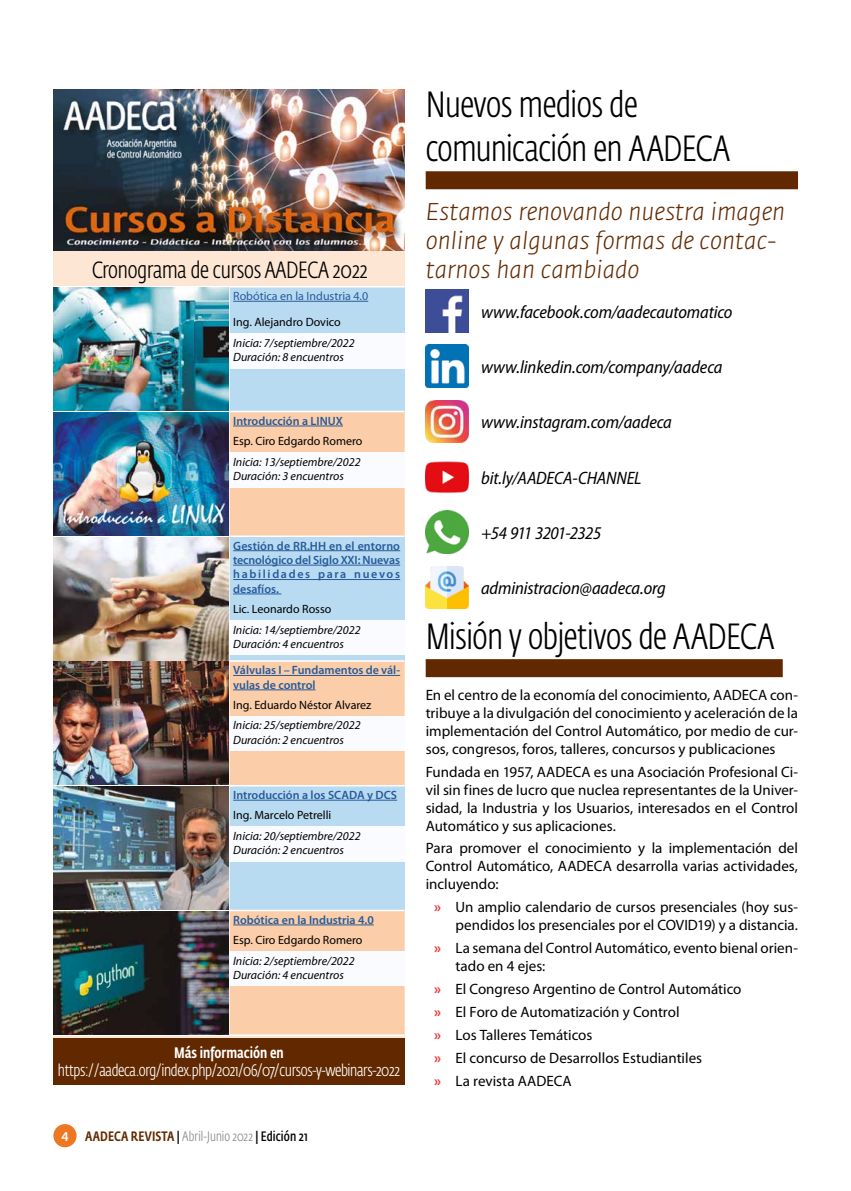
<style>
.page{position:relative;width:851px;height:1191px;background:#fff}
.page>*{position:absolute;margin:0;border:0;box-sizing:border-box;transform-origin:0 0}
.t1{font:300 36px/43.2px "Fedra Sans Cond Std";letter-spacing:-.01em;color:#000}
.t2{font:italic 300 24px/28.8px "Fedra Sans";color:#622900}
.t3{font:300 23.25px "Fedra Sans Cond Std";letter-spacing:-.005em;color:#000}
.t4{font:italic semi-condensed 18px "Myriad Pro";letter-spacing:-.005em;color:#000}
.t5{font:italic semi-condensed 18px "Myriad Pro";letter-spacing:-.04em;color:#000}
.t6{font:300 16.5px "Fedra Sans Cond Std";letter-spacing:-.02em;color:#fff}
.t7{font:15px/18px "Myriad Pro";color:#000;text-align:justify}
.t8{font:500 15px "Fedra Sans Cond Std";color:#fff}
.t9{font:300 13.5px "Fedra Sans Cond Std";color:#878787}
.t10{font:italic 12px/14.4px "Myriad Pro";color:#000}
.t11{font:600 12px/14.4px "Myriad Pro";color:#275b9b;text-align:justify}
.t12{font:12px "Myriad Pro";color:#000}
.t13{font:12px "Myriad Pro";color:#275b9b}
.s1{font-family:"Myriad Pro";font-weight:600;color:#fff}
.s2{font-weight:500;color:#622900}
.s3{font-weight:500;color:#000}
.s4{font-weight:600;color:#000}
.s5{font-weight:700;color:#e83c3e}
</style>
<div class="page">
<div style="left:53px;top:1124px;width:24px;height:23px;background:#ee7723;border-radius:50%"></div>
<div style="left:53px;top:89px;width:351px;height:995px;background:#fde7d4"></div>
<img style="left:53px;top:89px;width:351px;height:162px">
<div style="left:53px;top:1037px;width:351px;height:47px;background:#622900"></div>
<div style="left:229px;top:287px;width:175px;height:124px;background:#b9dbf2"></div>
<div style="left:53px;top:412px;width:351px;height:622px;background:#fbcda8"></div>
<div style="left:229px;top:536px;width:175px;height:125px;background:#b9dbf2"></div>
<div style="left:229px;top:785px;width:175px;height:125px;background:#b9dbf2"></div>
<hr style="left:53px;top:286px;width:176px;height:1px;background:#fff">
<hr style="left:229px;top:286px;width:175px;height:1px;background:#fff">
<hr style="left:53px;top:411px;width:176px;height:1px;background:#fff">
<hr style="left:229px;top:411px;width:175px;height:1px;background:#fff">
<hr style="left:53px;top:535px;width:176px;height:2px;background:#fff">
<hr style="left:229px;top:535px;width:175px;height:2px;background:#fff">
<hr style="left:53px;top:660px;width:176px;height:2px;background:#fff">
<hr style="left:229px;top:660px;width:175px;height:2px;background:#fff">
<hr style="left:53px;top:785px;width:176px;height:1px;background:#fff">
<hr style="left:229px;top:785px;width:175px;height:1px;background:#fff">
<hr style="left:53px;top:909px;width:176px;height:2px;background:#fff">
<hr style="left:229px;top:909px;width:175px;height:2px;background:#fff">
<hr style="left:53px;top:1034px;width:176px;height:2px;background:#fff">
<hr style="left:229px;top:1034px;width:175px;height:2px;background:#fff">
<hr style="left:228px;top:287px;width:2px;height:124px;background:#fff">
<hr style="left:228px;top:412px;width:2px;height:123px;background:#fff">
<hr style="left:228px;top:537px;width:2px;height:123px;background:#fff">
<hr style="left:228px;top:662px;width:2px;height:123px;background:#fff">
<hr style="left:228px;top:786px;width:2px;height:123px;background:#fff">
<hr style="left:228px;top:911px;width:2px;height:123px;background:#fff">
<img style="left:54px;top:287px;width:174px;height:248px">
<hr style="left:233px;top:301px;width:135px;height:1px;background:#275b9b">
<div style="left:229px;top:333px;width:175px;height:21px;background:#fafbfe"></div>
<div style="left:229px;top:348px;width:175px;height:20px;background:#fafbfe"></div>
<hr style="left:233px;top:426px;width:110px;height:1px;background:#275b9b">
<div style="left:229px;top:452px;width:175px;height:21px;background:#fafbfe"></div>
<div style="left:229px;top:467px;width:175px;height:20px;background:#fafbfe"></div>
<img style="left:54px;top:537px;width:174px;height:123px">
<hr style="left:233px;top:550px;width:167px;height:1px;background:#275b9b">
<hr style="left:233px;top:565px;width:167px;height:1px;background:#275b9b">
<hr style="left:233px;top:579px;width:167px;height:1px;background:#275b9b">
<hr style="left:233px;top:593px;width:48px;height:1px;background:#275b9b">
<div style="left:229px;top:620px;width:175px;height:21px;background:#fafbfe"></div>
<div style="left:229px;top:634px;width:175px;height:21px;background:#fafbfe"></div>
<img style="left:54px;top:662px;width:174px;height:247px">
<hr style="left:233px;top:675px;width:167px;height:1px;background:#275b9b">
<hr style="left:233px;top:689px;width:82px;height:1px;background:#275b9b">
<div style="left:229px;top:716px;width:175px;height:20px;background:#fafbfe"></div>
<div style="left:229px;top:730px;width:175px;height:21px;background:#fafbfe"></div>
<hr style="left:233px;top:800px;width:164px;height:1px;background:#275b9b">
<div style="left:229px;top:826px;width:175px;height:21px;background:#fafbfe"></div>
<div style="left:229px;top:841px;width:175px;height:20px;background:#fafbfe"></div>
<img style="left:54px;top:911px;width:174px;height:123px">
<hr style="left:233px;top:924px;width:141px;height:1px;background:#275b9b">
<div style="left:229px;top:951px;width:175px;height:20px;background:#fafbfe"></div>
<div style="left:229px;top:965px;width:175px;height:21px;background:#fafbfe"></div>
<div style="left:425px;top:171px;width:372px;height:18px;background:#622900"></div>
<div style="left:425px;top:659px;width:357px;height:18px;background:#622900"></div>
<img style="left:425px;top:289px;width:43px;height:43px">
<img style="left:425px;top:345px;width:43px;height:42px">
<img style="left:425px;top:400px;width:43px;height:43px">
<img style="left:425px;top:461px;width:43px;height:32px">
<img style="left:425px;top:511px;width:43px;height:42px">
<img style="left:425px;top:566px;width:43px;height:42px">
<h3 class="t3" style="left:92px;top:256px;width:277px">Cronograma de cursos AADECA 2022</h3>
<p class="t13" style="left:233px;top:289px;width:137px">Robótica en la Industria 4.0</p>
<p class="t12" style="left:233px;top:316px;width:109px">Ing. Alejandro Dovico</p>
<p class="t10" style="left:233px;top:336px;width:123px">Inicia: 7/septiembre/2022<br>Duración: 8 encuentros</p>
<p class="t11" style="left:233px;top:414px;width:111px">Introducción a LINUX</p>
<p class="t12" style="left:233px;top:434px;width:131px">Esp. Ciro Edgardo Romero</p>
<p class="t10" style="left:233px;top:454px;width:129px">Inicia: 13/septiembre/2022<br>Duración: 3 encuentros</p>
<p class="t11" style="left:233px;top:538px;width:168px">Gestión de RR.HH en el entorno tecnológico del Siglo XXI: Nuevas habilidades para nuevos desafíos.</p>
<p class="t12" style="left:233px;top:602px;width:100px">Lic. Leonardo Rosso</p>
<p class="t10" style="left:233px;top:622px;width:129px">Inicia: 14/septiembre/2022<br>Duración: 4 encuentros</p>
<p class="t11" style="left:233px;top:663px;width:168px">Válvulas I – Fundamentos de vál&shy;vulas de control</p>
<p class="t12" style="left:233px;top:698px;width:140px">Ing. Eduardo Néstor Alvarez</p>
<p class="t10" style="left:233px;top:718px;width:129px">Inicia: 25/septiembre/2022<br>Duración: 2 encuentros</p>
<p class="t11" style="left:233px;top:788px;width:165px">Introducción a los SCADA y DCS</p>
<p class="t12" style="left:233px;top:809px;width:100px">Ing. Marcelo Petrelli</p>
<p class="t10" style="left:233px;top:829px;width:129px">Inicia: 20/septiembre/2022<br>Duración: 2 encuentros</p>
<p class="t11" style="left:233px;top:912px;width:142px">Robótica en la Industria 4.0</p>
<p class="t12" style="left:233px;top:933px;width:131px">Esp. Ciro Edgardo Romero</p>
<p class="t10" style="left:233px;top:953px;width:123px">Inicia: 2/septiembre/2022<br>Duración: 4 encuentros</p>
<p class="t8" style="left:174px;top:1044px;width:111px">Más información en</p>
<p class="t6" style="left:58px;top:1060px;width:343px">https://aadeca.org/index.php/2021/06/07/cursos-y-webinars-2022</p>
<p class="t9" style="left:61px;top:1128px;width:248px"><span class="s1">4</span> <span class="s2">AADECA REVISTA</span> <span class="s3">|</span> Abril-Junio 2022 <span class="s3">|</span> <span class="s4">Edición 21</span></p>
<h1 class="t1" style="left:425px;top:84px;width:305px">Nuevos medios de comunicación en AADECA</h1>
<h2 class="t2" style="left:425px;top:198px;width:361px">Estamos renovando nuestra imagen online y algunas formas de contac&shy;tarnos han cambiado</h2>
<p class="t4" style="left:481px;top:302px;width:253px">www.facebook.com/aadecautomatico</p>
<p class="t4" style="left:481px;top:357px;width:243px">www.linkedin.com/company/aadeca</p>
<p class="t4" style="left:481px;top:412px;width:192px">www.instagram.com/aadeca</p>
<p class="t4" style="left:481px;top:468px;width:162px">bit.ly/AADECA-CHANNEL</p>
<p class="t5" style="left:481px;top:523px;width:122px">+54 911 3201-2325</p>
<p class="t4" style="left:481px;top:578px;width:186px">administracion@aadeca.org</p>
<h1 class="t1" style="left:425px;top:615px;width:350px">Misión y objetivos de AADECA</h1>
<p class="t7" style="left:425px;top:686px;width:374px">En el centro de la economía del conocimiento, AADECA con&shy;tribuye a la divulgación del conocimiento y aceleración de la implementación del Control Automático, por medio de cur&shy;sos, congresos, foros, talleres, concursos y publicaciones</p>
<p class="t7" style="left:425px;top:763px;width:374px">Fundada en 1957, AADECA es una Asociación Profesional Ci&shy;vil sin fines de lucro que nuclea representantes de la Univer&shy;sidad, la Industria y los Usuarios, interesados en el Control Automático y sus aplicaciones.</p>
<p class="t7" style="left:425px;top:839px;width:374px">Para promover el conocimiento y la implementación del Control Automático, AADECA desarrolla varias actividades, incluyendo:</p>
<p class="t7" style="left:434px;top:898px;width:365px;text-align:right"><span class="s5">»</span> Un amplio calendario de cursos presenciales (hoy sus&shy;pendidos los presenciales por el COVID19) y a distancia.</p>
<p class="t7" style="left:455px;top:939px;width:344px;text-indent:-21px"><span class="s5">»</span> La semana del Control Automático, evento bienal orien&shy;tado en 4 ejes:</p>
<p class="t7" style="left:434px;top:977px;width:309px;line-height:23px;text-align:left"><span class="s5">»</span> El Congreso Argentino de Control Automático <span class="s5">»</span> El Foro de Automatización y Control<br><span class="s5">»</span> Los Talleres Temáticos<br><span class="s5">»</span> El concurso de Desarrollos Estudiantiles<br><span class="s5">»</span> La revista AADECA</p>
</div>
